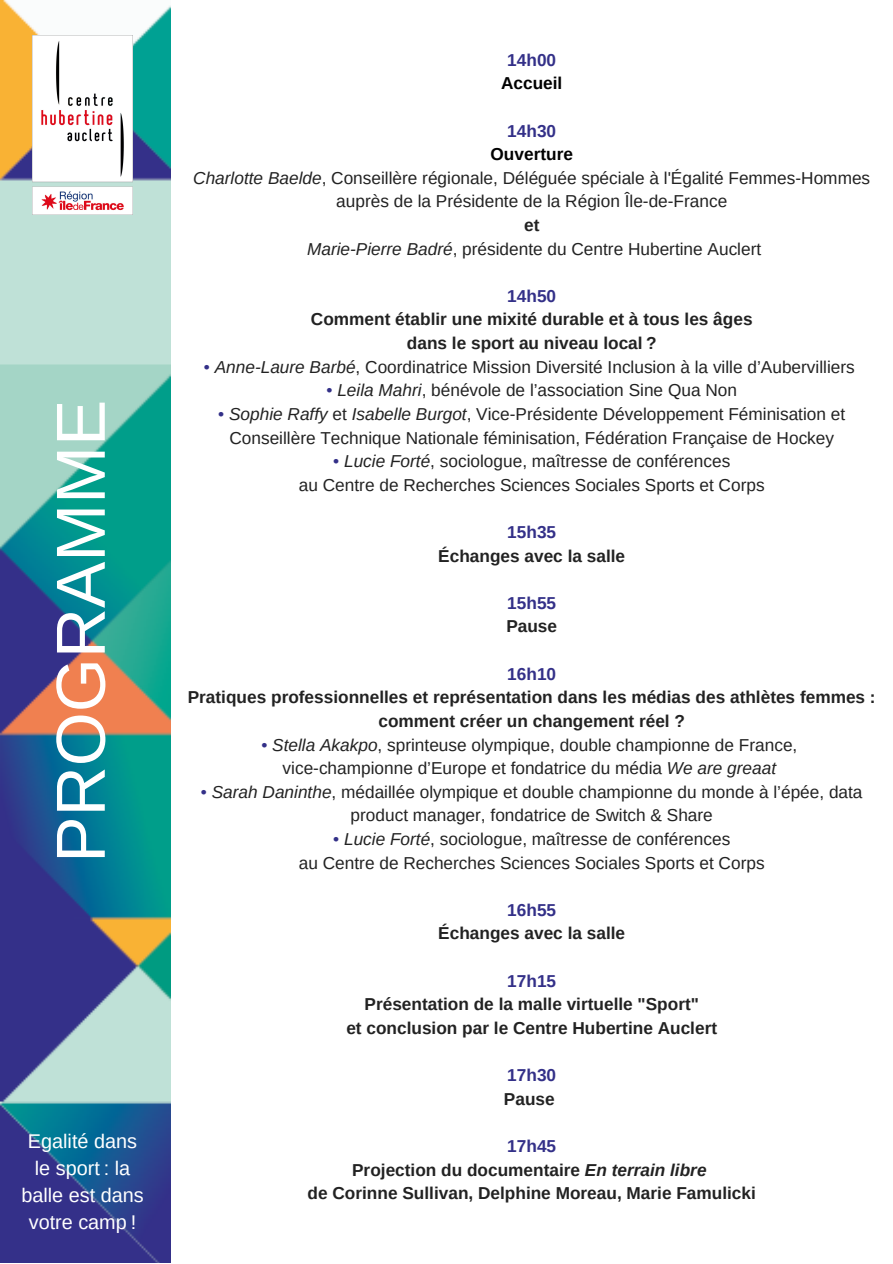
<style>
.page{position:relative;width:893px;height:1264px;background:#fff}
.page>*{position:absolute;margin:0;border:0;box-sizing:border-box;transform-origin:0 0}
.t1{font:69.45px "Arimo";color:#fff}
.t2{font:19.8px/27px "Arimo";color:#fff;text-align:center}
.t3{font:17.25px/23.5px "Arimo";color:#222;text-align:center}
.t4{font:700 17.25px/23.5px "Arimo";color:#222;text-align:center}
.t5{font:700 17.25px "Arimo";color:#333088}
.t6{font:700 17.25px "Arimo";color:#000}
.s1{font-weight:700;color:#000}
.s2{font-style:italic}
.s3{font-weight:700}
.s4{color:#333088}
</style>
<div class="page">
<img style="left:0;top:0;width:170px;height:1262px">
<img style="left:32px;top:36px;width:100px;height:179px">
<h1 class="t1" style="left:42px;top:862px;width:464px;rotate:-90deg">PROGRAMME</h1>
<p class="t2" style="left:21px;top:1127px;width:124px">Egalité dans le sport : la balle est dans votre camp !</p>
<p class="t5" style="left:507px;top:50px;width:50px">14h00</p>
<p class="t6" style="left:501px;top:74px;width:63px">Accueil</p>
<p class="t5" style="left:507px;top:121px;width:50px">14h30</p>
<p class="t3" style="left:193px;top:142px;width:678px"><span class="s1">Ouverture<br></span><span class="s2">Charlotte Baelde</span>, Conseillère régionale, Déléguée spéciale à l'Égalité Femmes-Hommes auprès de la Présidente de la Région Île-de-France</p>
<p class="t3" style="left:307px;top:213px;width:455px"><span class="s3">et<br></span><span class="s2">Marie-Pierre Badré</span>, présidente du Centre Hubertine Auclert</p>
<p class="t5" style="left:507px;top:286px;width:50px">14h50</p>
<p class="t4" style="left:311px;top:308px;width:443px">Comment établir une mixité durable et à tous les âges dans le sport au niveau local ?</p>
<p class="t3" style="left:204px;top:355px;width:652px"><span class="s4">•</span> <span class="s2">Anne-Laure Barbé</span>, Coordinatrice Mission Diversité Inclusion à la ville d’Aubervilliers</p>
<p class="t3" style="left:326px;top:378px;width:412px"><span class="s4">•</span> <span class="s2">Leila Mahri</span>, bénévole de l’association Sine Qua Non</p>
<p class="t3" style="left:218px;top:402px;width:628px"><span class="s4">•</span> <span class="s2">Sophie Raffy</span> et <span class="s2">Isabelle Burgot</span>, Vice-Présidente Développement Féminisation et<br>Conseillère Technique Nationale féminisation, Fédération Française de Hockey</p>
<p class="t3" style="left:299px;top:449px;width:467px"><span class="s4">•</span> <span class="s2">Lucie Forté</span>, sociologue, maîtresse de conférences<br>au Centre de Recherches Sciences Sociales Sports et Corps</p>
<p class="t5" style="left:507px;top:522px;width:50px">15h35</p>
<p class="t4" style="left:438px;top:544px;width:188px">Échanges avec la salle</p>
<p class="t5" style="left:507px;top:593px;width:50px">15h55</p>
<p class="t4" style="left:506px;top:614px;width:52px">Pause</p>
<p class="t5" style="left:507px;top:664px;width:50px">16h10</p>
<p class="t4" style="left:188px;top:685px;width:689px">Pratiques professionnelles et représentation dans les médias des athlètes femmes : comment créer un changement réel ?</p>
<p class="t3" style="left:261px;top:732px;width:537px"><span class="s4">•</span> <span class="s2">Stella Akakpo</span>, sprinteuse olympique, double championne de France, vice-championne d’Europe et fondatrice du média <span class="s2">We are greaat</span></p>
<p class="t3" style="left:201px;top:780px;width:663px"><span class="s4">•</span> <span class="s2">Sarah Daninthe</span>, médaillée olympique et double championne du monde à l’épée, data product manager, fondatrice de Switch &amp; Share</p>
<p class="t3" style="left:299px;top:827px;width:467px"><span class="s4">•</span> <span class="s2">Lucie Forté</span>, sociologue, maîtresse de conférences<br>au Centre de Recherches Sciences Sociales Sports et Corps</p>
<p class="t5" style="left:507px;top:900px;width:50px">16h55</p>
<p class="t4" style="left:438px;top:921px;width:188px">Échanges avec la salle</p>
<p class="t5" style="left:507px;top:971px;width:50px">17h15</p>
<p class="t4" style="left:346px;top:992px;width:372px">Présentation de la malle virtuelle "Sport"<br>et conclusion par le Centre Hubertine Auclert</p>
<p class="t5" style="left:507px;top:1065px;width:50px">17h30</p>
<p class="t4" style="left:504px;top:1087px;width:52px">Pause</p>
<p class="t4" style="left:307px;top:1134px;width:450px"><span class="s4">17h45<br></span>Projection du documentaire <span class="s2">En terrain libre<br></span>de Corinne Sullivan, Delphine Moreau, Marie Famulicki</p>
</div>
